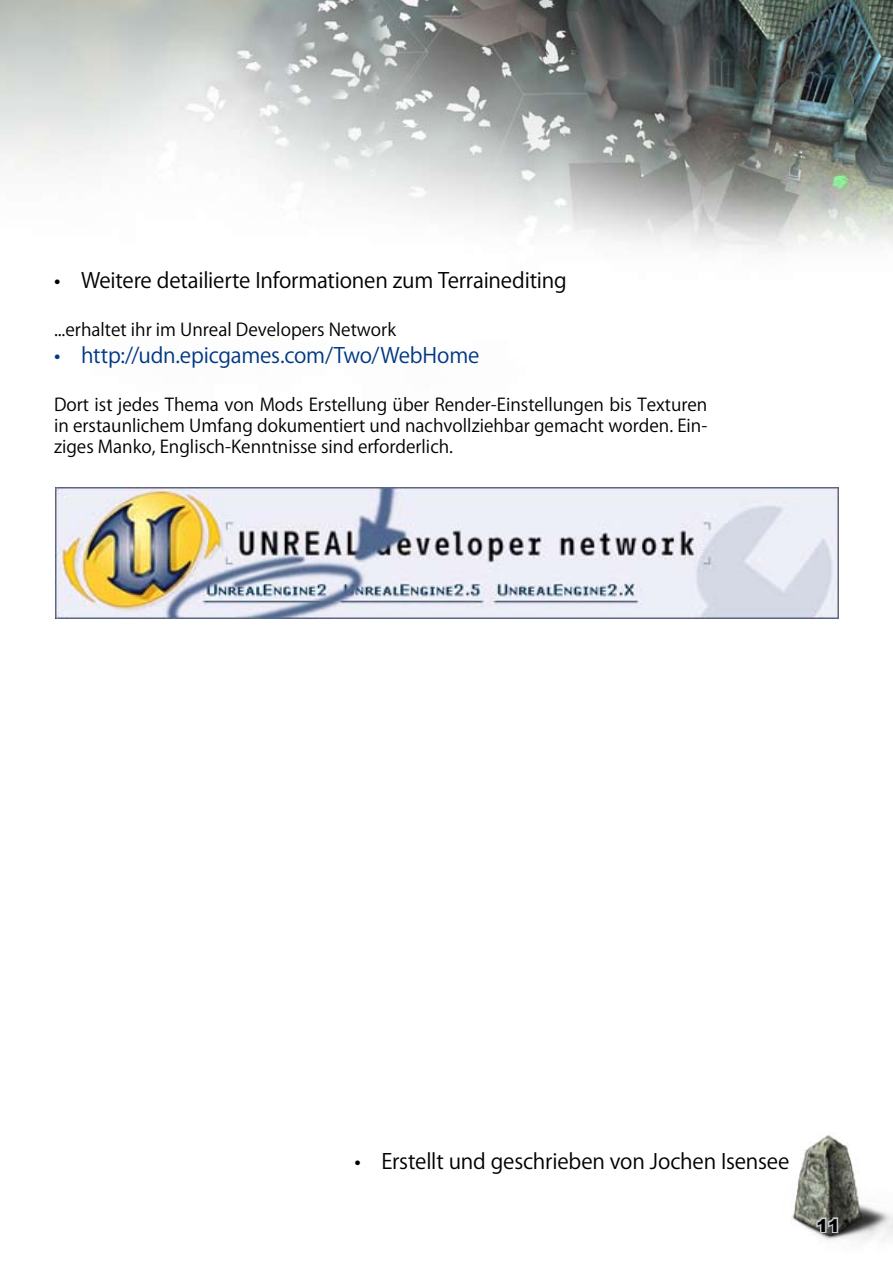
<style>
.page{position:relative;width:893px;height:1263px;background:#fff}
.page>*{position:absolute;margin:0;border:0;box-sizing:border-box;transform-origin:0 0}
.t1{font:21px "Koz Go Std";letter-spacing:-.01em;color:#000}
.t2{font:21px "Koz Go Std";letter-spacing:-.01em;color:#003882}
.t3{font:17.55px/21px "Koz Go Std";color:#000;text-align:justify}
.t4{font:900 17.55px "Arial";color:#000}
</style>
<div class="page">
<img style="left:0;top:0;width:893px;height:251px">
<img style="left:792px;top:1135px;width:101px;height:106px">
<svg style="left:815px;top:1215px;width:25px;height:19px"></svg>
<img style="left:56px;top:487px;width:783px;height:131px">
<p class="t1" style="left:81px;top:267px;width:487px">Weitere detailierte Informationen zum Terrainediting</p>
<p class="t3" style="left:54px;top:320px;width:344px">...erhaltet ihr im Unreal Developers Network</p>
<p class="t2" style="left:81px;top:342px;width:400px">http://udn.epicgames.com/Two/WebHome</p>
<p class="t3" style="left:54px;top:395px;width:655px">Dort ist jedes Thema von Mods Erstellung über Render-Einstellungen bis Texturen in erstaunlichem Umfang dokumentiert und nachvollziehbar gemacht worden. Ein&shy;ziges Manko, Englisch-Kenntnisse sind erforderlich.</p>
<p class="t1" style="left:54px;top:267px;width:8px">•</p>
<p class="t2" style="left:54px;top:342px;width:8px">•</p>
<p class="t1" style="left:354px;top:1148px;width:437px">• Erstellt und geschrieben von Jochen Isensee</p>
<p class="t4" style="left:816px;top:1212px;width:11px">11</p>
</div>
